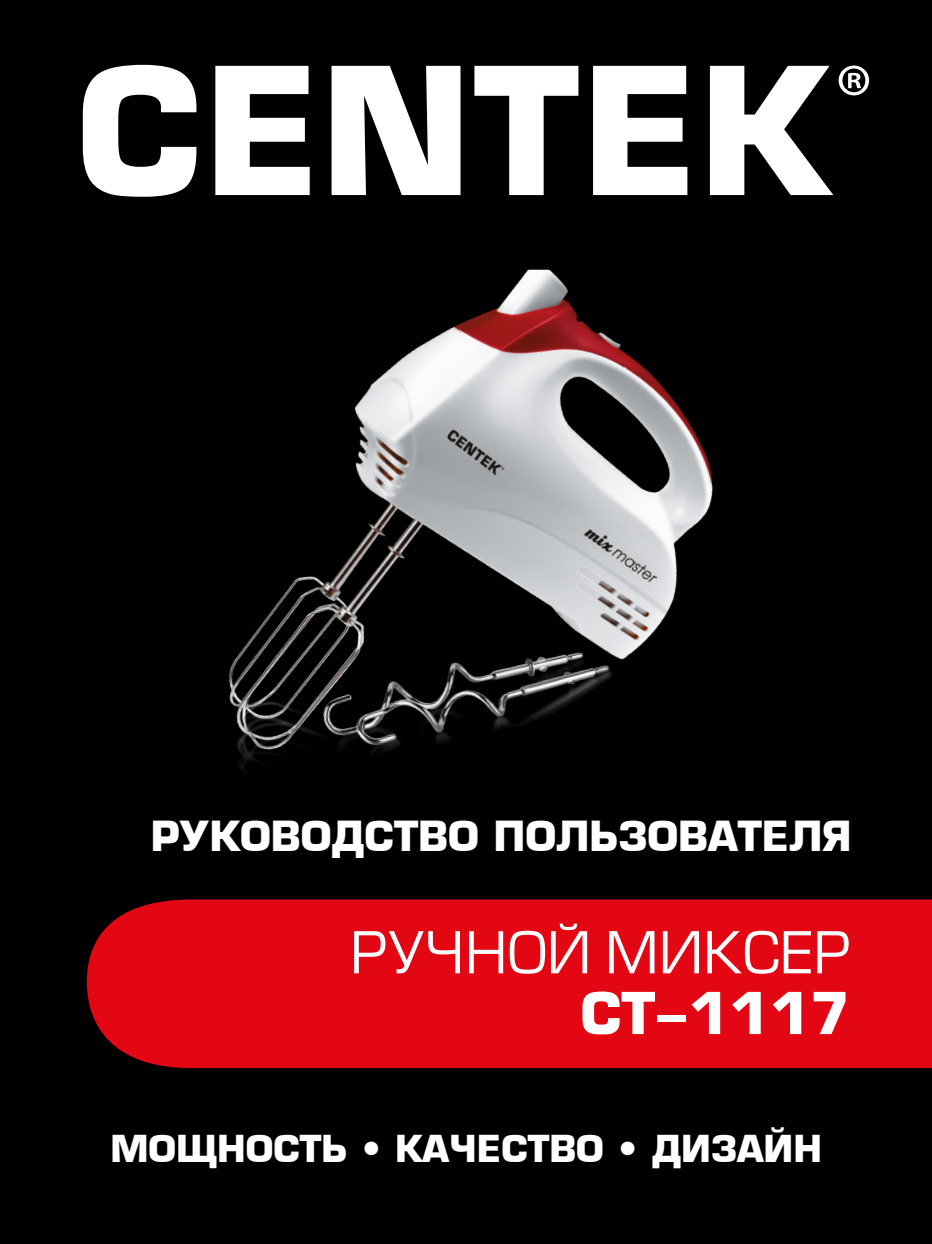
<style>
.page{position:relative;width:932px;height:1244px;background:#fff}
.page>*{position:absolute;margin:0;border:0;box-sizing:border-box;transform-origin:0 0}
.t1{font:56.25px "Europe Normal";color:#fff}
.t2{font:700 56.25px "Europe";color:#fff}
.t3{font:700 40.5px "Europe";color:#fff}
.t4{font:700 36.23px "Europe";color:#fff}
</style>
<div class="page">
<div style="left:0;top:0;width:931px;height:1244px;background:#000"></div>
<div style="left:86px;top:899px;width:845px;height:169px;background:#e30613"></div>
<svg style="left:83px;top:65px;width:113px;height:132px"></svg>
<svg style="left:215px;top:66px;width:94px;height:129px"></svg>
<svg style="left:331px;top:66px;width:129px;height:129px"></svg>
<svg style="left:474px;top:66px;width:104px;height:129px"></svg>
<svg style="left:593px;top:66px;width:94px;height:129px"></svg>
<svg style="left:709px;top:66px;width:159px;height:129px"></svg>
<img style="left:229px;top:270px;width:484px;height:502px">
<p class="t3" style="left:151px;top:812px;width:702px">РУКОВОДСТВО ПОЛЬЗОВАТЕЛЯ</p>
<h1 class="t1" style="left:350px;top:923px;width:502px">РУЧНОЙ МИКСЕР</h1>
<h1 class="t2" style="left:580px;top:980px;width:272px">CT-1117</h1>
<p class="t4" style="left:110px;top:1127px;width:712px">МОЩНОСТЬ • КАЧЕСТВО • ДИЗАЙН</p>
</div>
